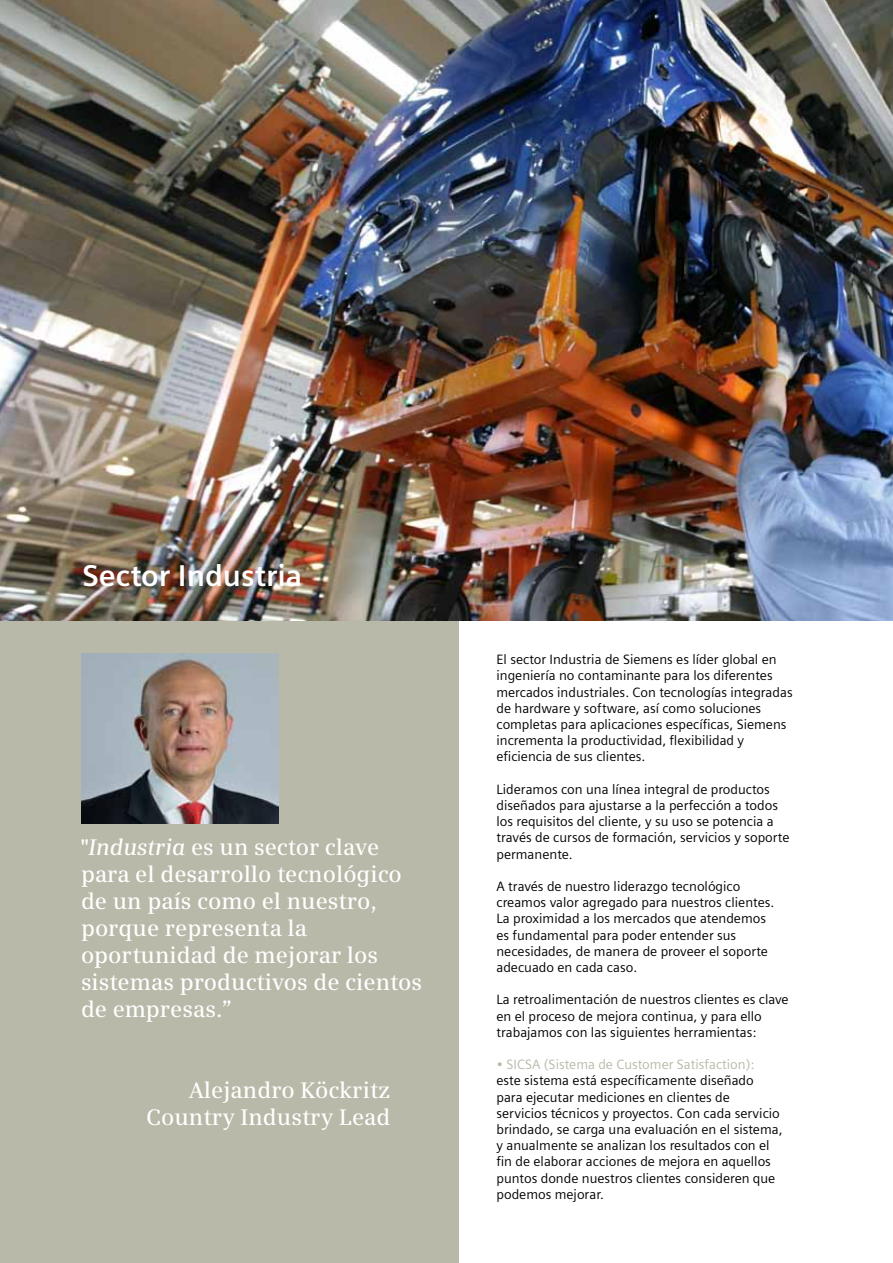
<style>
.page{position:relative;width:893px;height:1263px;background:#fff}
.page>*{position:absolute;margin:0;border:0;box-sizing:border-box;transform-origin:0 0}
.t1{font:700 30px "Siemens Sans";color:#fff}
.t2{font:600 22.5px/27px "Siemens Serif OT";color:#fff}
.t3{font:13.5px/16.2px "Siemens Sans";color:#000}
.t4{font:13.5px "Siemens Sans";color:#b9b9a9}
.s1{font-style:italic}
</style>
<div class="page">
<div style="left:0;top:0;width:458px;height:1263px;background:#b9b9a9"></div>
<img style="left:0;top:0;width:893px;height:621px">
<img style="left:81px;top:654px;width:197px;height:169px">
<h1 class="t1" style="left:82px;top:558px;width:222px">Sector Industria</h1>
<h2 class="t2" style="left:81px;top:834px;width:343px">"<span class="s1">Industria</span> es un sector clave para el desarrollo tecnológico de un país como el nuestro, porque representa la oportunidad de mejorar los sistemas productivos de cientos de empresas.”</h2>
<h2 class="t2" style="left:146px;top:1077px;width:246px;text-align:right">Alejandro Köckritz<br>Country Industry Lead</h2>
<p class="t3" style="left:496px;top:651px;width:298px">El sector Industria de Siemens es líder global en ingeniería no contaminante para los diferentes mercados industriales. Con tecnologías integradas de hardware y software, así como soluciones completas para aplicaciones específicas, Siemens incrementa la productividad, flexibilidad y eficiencia de sus clientes.</p>
<p class="t3" style="left:496px;top:781px;width:295px">Lideramos con una línea integral de productos diseñados para ajustarse a la perfección a todos los requisitos del cliente, y su uso se potencia a través de cursos de formación, servicios y soporte permanente.</p>
<p class="t3" style="left:496px;top:878px;width:279px">A través de nuestro liderazgo tecnológico creamos valor agregado para nuestros clientes.<br>La proximidad a los mercados que atendemos es fundamental para poder entender sus necesidades, de manera de proveer el soporte adecuado en cada caso.</p>
<p class="t3" style="left:496px;top:992px;width:294px">La retroalimentación de nuestros clientes es clave en el proceso de mejora continua, y para ello trabajamos con las siguientes herramientas:</p>
<p class="t4" style="left:496px;top:1057px;width:259px">• SICSA (Sistema de Customer Satisfaction):</p>
<p class="t3" style="left:496px;top:1073px;width:288px">este sistema está específicamente diseñado para ejecutar mediciones en clientes de servicios técnicos y proyectos. Con cada servicio brindado, se carga una evaluación en el sistema, y anualmente se analizan los resultados con el fin de elaborar acciones de mejora en aquellos puntos donde nuestros clientes consideren que podemos mejorar.</p>
</div>
